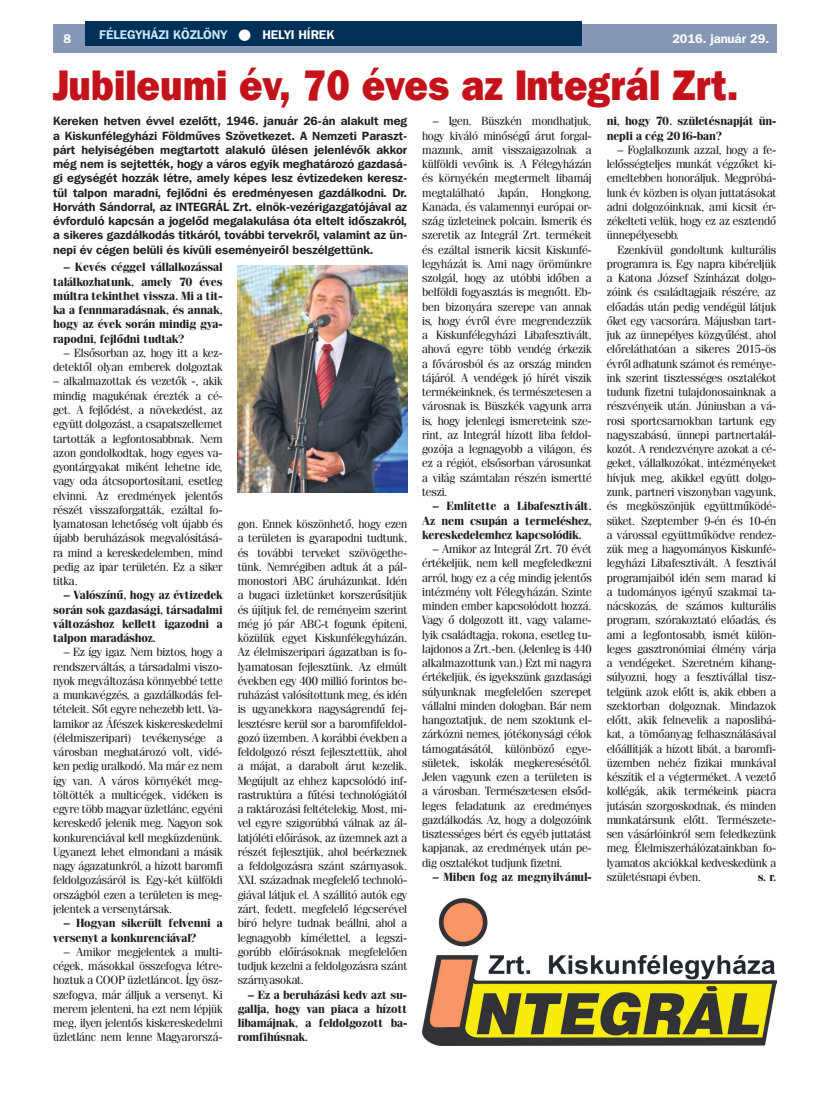
<style>
.page{position:relative;width:833px;height:1099px;background:#fff}
.page>*{position:absolute;margin:0;border:0;box-sizing:border-box;transform-origin:0 0}
.t1{font:42.5px "Franklin Gothic Hv PFL";color:#c4121a;scale:.9 1}
.t2{font:700 12.5px "Franklin Gothic PFL";color:#c6eafa}
.t3{font:700 12.5px "Franklin Gothic PFL";color:#fff}
.t4{font:11.88px/14.2px "Fenice PFL";letter-spacing:-.01em;color:#231f20;text-align:justify}
.t5{font:700 11.88px/14.2px "Franklin Gothic PFL";color:#231f20;text-align:justify}
.t6{font:700 11.88px/14.2px "Fenice PFL";letter-spacing:-.01em;color:#231f20;text-align:justify}
.s1{color:#fff}
</style>
<div class="page">
<div style="left:53px;top:25px;width:723px;height:28px;background:#8498b6"></div>
<div style="left:85px;top:21px;width:496px;height:25px;background:#002f57"></div>
<img style="left:423px;top:898px;width:353px;height:147px">
<img style="left:238px;top:266px;width:169px;height:227px">
<p class="t2" style="left:99px;top:26px;width:236px">FÉLEGYHÁZI KÖZLÖNY <span class="s1">● HELYI HÍREK</span></p>
<p class="t3" style="left:672px;top:31px;width:98px">2016. január 29.</p>
<p class="t3" style="left:64px;top:31px;width:9px">8</p>
<h1 class="t1" style="left:53px;top:58px;width:763px">Jubileumi év, 70 éves az Integrál Zrt.</h1>
<p class="t5" style="left:53px;top:114px;width:355px">Kereken hetven évvel ezelőtt, 1946. január 26-án alakult meg a Kiskunfélegyházi Földműves Szövetkezet. A Nemzeti Paraszt&shy;párt helyiségében megtartott alakuló ülésen jelenlévők akkor még nem is sejtették, hogy a város egyik meghatározó gazdasá&shy;gi egységét hozzák létre, amely képes lesz évtizedeken keresz&shy;tül talpon maradni, fejlődni és eredményesen gazdálkodni. Dr.<br>Horváth Sándorral, az INTEGRÁL Zrt. elnök-vezérigazgatójával az évforduló kapcsán a jogelőd megalakulása óta eltelt időszakról, a sikeres gazdálkodás titkáról, további tervekről, valamint az ün&shy;nepi év cégen belüli és kívüli eseményeiről beszélgettünk.</p>
<p class="t6" style="left:53px;top:260px;width:171px;text-indent:11px">– Kevés céggel vállalkozással találkozhatunk, amely 70 éves múltra tekinthet vissza. Mi a tit&shy;ka a fennmaradásnak, és annak, hogy az évek során mindig gya&shy;rapodni, fejlődni tudtak?</p>
<p class="t4" style="left:53px;top:345px;width:171px;text-align:right">– Elsősorban az, hogy itt a kez&shy;detektől olyan emberek dolgoztak</p>
<p class="t4" style="left:53px;top:374px;width:171px">– alkalmazottak és vezetők -, akik mindig magukénak érezték a cé&shy;get. A fejlődést, a növekedést, az együtt dolgozást, a csapatszellemet tartották a legfontosabbnak. Nem azon gondolkodtak, hogy egyes va&shy;gyontárgyakat miként lehetne ide, vagy oda átcsoportosítani, esetleg elvinni. Az eredmények jelentős részét visszaforgatták, ezáltal fo&shy;lyamatosan lehetőség volt újabb és újabb beruházások megvalósításá&shy;ra mind a kereskedelemben, mind pedig az ipar területén. Ez a siker titka.</p>
<p class="t6" style="left:53px;top:588px;width:171px;text-indent:11px">– Valószínű, hogy az évtizedek során sok gazdasági, társadalmi változáshoz kellett igazodni a talpon maradáshoz.</p>
<p class="t4" style="left:53px;top:645px;width:171px;text-indent:11px">– Ez így igaz. Nem biztos, hogy a rendszerváltás, a társadalmi viszo&shy;nyok megváltozása könnyebbé tette a munkavégzés, a gazdálkodás fel&shy;tételeit. Sőt egyre nehezebb lett. Va&shy;lamikor az Áfészek kiskereskedelmi (élelmiszeripari) tevékenysége a városban meghatározó volt, vidé&shy;ken pedig uralkodó. Ma már ez nem így van. A város környékét meg&shy;töltötték a multicégek, vidéken is egyre több magyar üzletlánc, egyéni kereskedő jelenik meg. Nagyon sok konkurenciával kell megküzdenünk.<br>Ugyanezt lehet elmondani a másik nagy ágazatunkról, a hízott baromfi feldolgozásáról is. Egy-két külföldi országból ezen a területen is meg&shy;jelentek a versenytársak.</p>
<p class="t6" style="left:53px;top:915px;width:171px;text-indent:11px">– Hogyan sikerült felvenni a versenyt a konkurenciával?</p>
<p class="t4" style="left:53px;top:944px;width:171px;text-indent:11px">– Amikor megjelentek a multi&shy;cégek, másokkal összefogva létre&shy;hoztuk a COOP üzletláncot. Így ös - szefogva, már álljuk a versenyt. Ki merem jelenteni, ha ezt nem lépjük meg, ilyen jelentős kiskereskedelmi üzletlánc nem lenne Magyarorszá-</p>
<p class="t6" style="left:607px;top:114px;width:171px">ni, hogy 70. születésnapját ün&shy;nepli a cég 2016-ban?</p>
<p class="t4" style="left:607px;top:142px;width:171px;text-indent:11px">– Foglalkozunk azzal, hogy a fe&shy;lelősségteljes munkát végzőket ki&shy;emeltebben honoráljuk. Megpróbá&shy;lunk év közben is olyan juttatásokat adni dolgozóinknak, ami kicsit ér&shy;zékelteti velük, hogy ez az esztendő ünnepélyesebb.</p>
<p class="t4" style="left:607px;top:242px;width:171px;text-indent:11px">Ezenkívül gondoltunk kulturális programra is. Egy napra kibéreljük a Katona József Színházat dolgo&shy;zóink és családtagjaik részére, az előadás után pedig vendégül látjuk őket egy vacsorára. Májusban tart&shy;juk az ünnepélyes közgyűlést, ahol előreláthatóan a sikeres 2015-ös évről adhatunk számot és reménye&shy;ink szerint tisztességes osztalékot tudunk fizetni tulajdonosainknak a részvényeik után. Júniusban a vá&shy;rosi sportcsarnokban tartunk egy nagyszabású, ünnepi partnertalál&shy;kozót. A rendezvényre azokat a cé&shy;geket, vállalkozókat, intézményeket hívjuk meg, akikkel együtt dolgo&shy;zunk, partneri viszonyban vagyunk, és megköszönjük együttműködé&shy;süket. Szeptember 9-én és 10-én a várossal együttműködve rendez&shy;zük meg a hagyományos Kiskunfé&shy;legyházi Libafesztivált. A fesztivál programjaiból idén sem marad ki a tudományos igényű szakmai ta&shy;nácskozás, de számos kulturális program, szórakoztató előadás, és ami a legfontosabb, ismét külön&shy;leges gasztronómiai élmény várja a vendégeket. Szeretném kihang&shy;súlyozni, hogy a fesztivállal tisz&shy;telgünk azok előtt is, akik ebben a szektorban dolgoznak. Mindazok előtt, akik felnevelik a naposlibá&shy;kat, a tömőanyag felhasználásával előállítják a hízott libát, a baromfi&shy;üzemben nehéz fizikai munkával készítik el a végterméket. A vezető kollégák, akik termékeink piacra jutásán szorgoskodnak, és minden munkatársunk előtt. Természete&shy;sen vásárlóinkról sem feledkezünk meg. Élelmiszerhálózatainkban fo&shy;lyamatos akciókkal kedveskedünk a születésnapi évben.</p>
<p class="t4" style="left:422px;top:114px;width:171px;text-indent:11px">– Igen. Büszkén mondhatjuk, hogy kiváló minőségű árut forgal&shy;mazunk, amit visszaigazolnak a külföldi vevőink is. A Félegyházán és környékén megtermelt libamáj megtalálható Japán, Hongkong, Kanada, és valamennyi európai or&shy;szág üzleteinek polcain. Ismerik és szeretik az Integrál Zrt. termékeit és ezáltal ismerik kicsit Kiskunfé&shy;legyházát is. Ami nagy örömünkre szolgál, hogy az utóbbi időben a belföldi fogyasztás is megnőtt. Eb&shy;ben bizonyára szerepe van annak is, hogy évről évre megrendezzük a Kiskunfélegyházi Libafesztivált, ahová egyre több vendég érkezik a fővárosból és az ország minden tájáról. A vendégek jó hírét viszik termékeinknek, és természetesen a városnak is. Büszkék vagyunk arra is, hogy jelenlegi ismereteink sze&shy;rint, az Integrál hízott liba feldol&shy;gozója a legnagyobb a világon, és ez a régiót, elsősorban városunkat a világ számtalan részén ismertté teszi.</p>
<p class="t6" style="left:422px;top:499px;width:171px;text-indent:11px">– Említette a Libafesztivált.<br>Az nem csupán a termeléshez, kereskedelemhez kapcsolódik.</p>
<p class="t4" style="left:422px;top:541px;width:171px;text-indent:11px">– Amikor az Integrál Zrt. 70 évét értékeljük, nem kell megfeledkezni arról, hogy ez a cég mindig jelentős intézmény volt Félegyházán. Szinte minden ember kapcsolódott hozzá.<br>Vagy ő dolgozott itt, vagy valame&shy;lyik családtagja, rokona, esetleg tu&shy;lajdonos a Zrt.-ben. (Jelenleg is 440 alkalmazottunk van.) Ezt mi nagyra értékeljük, és igyekszünk gazdasági súlyunknak megfelelően szerepet vállalni minden dologban. Bár nem hangoztatjuk, de nem szoktunk el&shy;zárkózni nemes, jótékonysági célok támogatásától, különböző egye&shy;sületek, iskolák megkeresésétől.<br>Jelen vagyunk ezen a területen is a városban. Természetesen elsőd&shy;leges feladatunk az eredményes gazdálkodás. Az, hogy a dolgozóink tisztességes bért és egyéb juttatást kapjanak, az eredmények után pe&shy;dig osztalékot tudjunk fizetni.</p>
<p class="t6" style="left:433px;top:869px;width:160px">– Miben fog az megnyilvánul-</p>
<p class="t4" style="left:238px;top:516px;width:171px">gon. Ennek köszönhető, hogy ezen a területen is gyarapodni tudtunk, és további terveket szövögethe&shy;tünk. Nemrégiben adtuk át a pál&shy;monostori ABC áruházunkat. Idén a bugaci üzletünket korszerűsítjük és újítjuk fel, de reményeim szerint még jó pár ABC-t fogunk építeni, közülük egyet Kiskunfélegyházán.<br>Az élelmiszeripari ágazatban is fo&shy;lyamatosan fejlesztünk. Az elmúlt években egy 400 millió forintos be&shy;ruházást valósítottunk meg, és idén is ugyanekkora nagyságrendű fej&shy;lesztésre kerül sor a baromfifeldol&shy;gozó üzemben. A korábbi években a feldolgozó részt fejlesztettük, ahol a májat, a darabolt árut kezelik.<br>Megújult az ehhez kapcsolódó inf&shy;rastruktúra a fűtési technológiától a raktározási feltételekig. Most, mi&shy;vel egyre szigorúbbá válnak az ál&shy;latjóléti előírások, az üzemnek azt a részét fejlesztjük, ahol beérkeznek a feldolgozásra szánt szárnyasok.<br>XXI. századnak megfelelő technoló&shy;giával látjuk el. A szállító autók egy zárt, fedett, megfelelő légcserével bíró helyre tudnak beállni, ahol a legnagyobb kímélettel, a legszi&shy;gorúbb előírásoknak megfelelően tudjuk kezelni a feldolgozásra szánt szárnyasokat.</p>
<p class="t6" style="left:238px;top:987px;width:171px;text-indent:11px">– Ez a beruházási kedv azt su&shy;gallja, hogy van piaca a hízott libamájnak, a feldolgozott ba&shy;romfihúsnak.</p>
<p class="t6" style="left:757px;top:869px;width:20px">s. r.</p>
</div>
